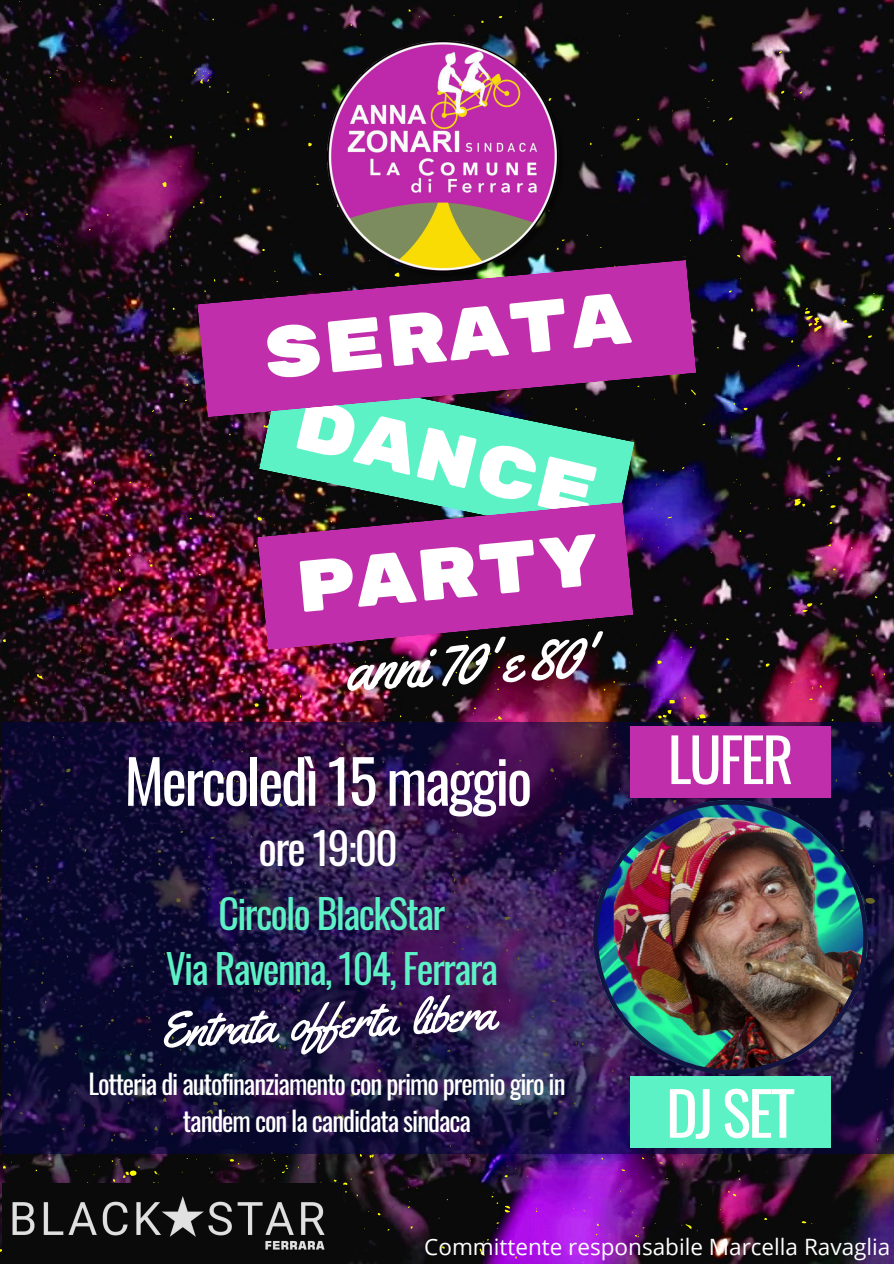
<style>
.page{position:relative;width:894px;height:1264px;background:#fff}
.page>*{position:absolute;margin:0;border:0;box-sizing:border-box;transform-origin:0 0}
.t1{font:72.6px "Rubik Mono One";color:#fff}
.t2{font:64.5px "Yellowtail";color:#fff}
.t3{font:60px "Oswald";letter-spacing:-.04em;color:#fff}
.t4{font:49.65px "Yellowtail";color:#fff}
.t5{font:43.5px "Oswald";letter-spacing:-.04em;color:#fff}
.t6{font:39.75px/55.2px "Oswald";letter-spacing:-.04em;color:#5df2c6;text-align:center}
.t7{font:27px/37.2px "Oswald";letter-spacing:-.04em;color:#fff;text-align:center}
.t8{font:22.5px "Open Sans";color:#fff}
</style>
<div class="page">
<img style="left:0;top:0;width:893px;height:1263px">
<img style="left:2px;top:722px;width:891px;height:432px">
<svg style="left:259px;top:417px;width:375px;height:125px;background:#52cfaa"></svg>
<svg style="left:197px;top:260px;width:499px;height:157px;background:#972e8c"></svg>
<svg style="left:257px;top:502px;width:376px;height:148px;background:#9a2d8c"></svg>
<img style="left:327px;top:41px;width:239px;height:240px">
<img style="left:593px;top:800px;width:274px;height:274px">
<img style="left:2px;top:1183px;width:340px;height:80px">
<div style="left:630px;top:726px;width:200px;height:72px;background:#c02eac"></div>
<div style="left:630px;top:1076px;width:200px;height:71px;background:#5df2c6"></div>
<h1 class="t1" style="left:257px;top:313px;width:372px;rotate:-6deg">serata</h1>
<p class="t1" style="left:306px;top:382px;width:310px;rotate:13deg">dance</p>
<h1 class="t1" style="left:289px;top:544px;width:310px;rotate:-5deg">party</h1>
<p class="t2" style="left:344px;top:627px;width:246px;rotate:-3deg">anni 70' e 80'</p>
<h3 class="t3" style="left:124px;top:734px;width:409px">Mercoledì 15 maggio</h3>
<h2 class="t5" style="left:258px;top:814px;width:141px">ore 19:00</h2>
<h2 class="t6" style="left:166px;top:884px;width:334px">Circolo BlackStar<br>Via Ravenna, 104, Ferrara</h2>
<h4 class="t4" style="left:157px;top:998px;width:338px;rotate:-3deg">Entrata of erta libera</h4>
<p class="t7" style="left:88px;top:1064px;width:478px">Lotteria di autofinanziamento con primo premio giro in tandem con la candidata sindaca</p>
<h5 class="t3" style="left:667px;top:712px;width:127px">LUFER</h5>
<h5 class="t3" style="left:666px;top:1066px;width:130px">DJ SET</h5>
<h6 class="t8" style="left:424px;top:1231px;width:467px">Committente responsabile Marcella Ravaglia</h6>
</div>
